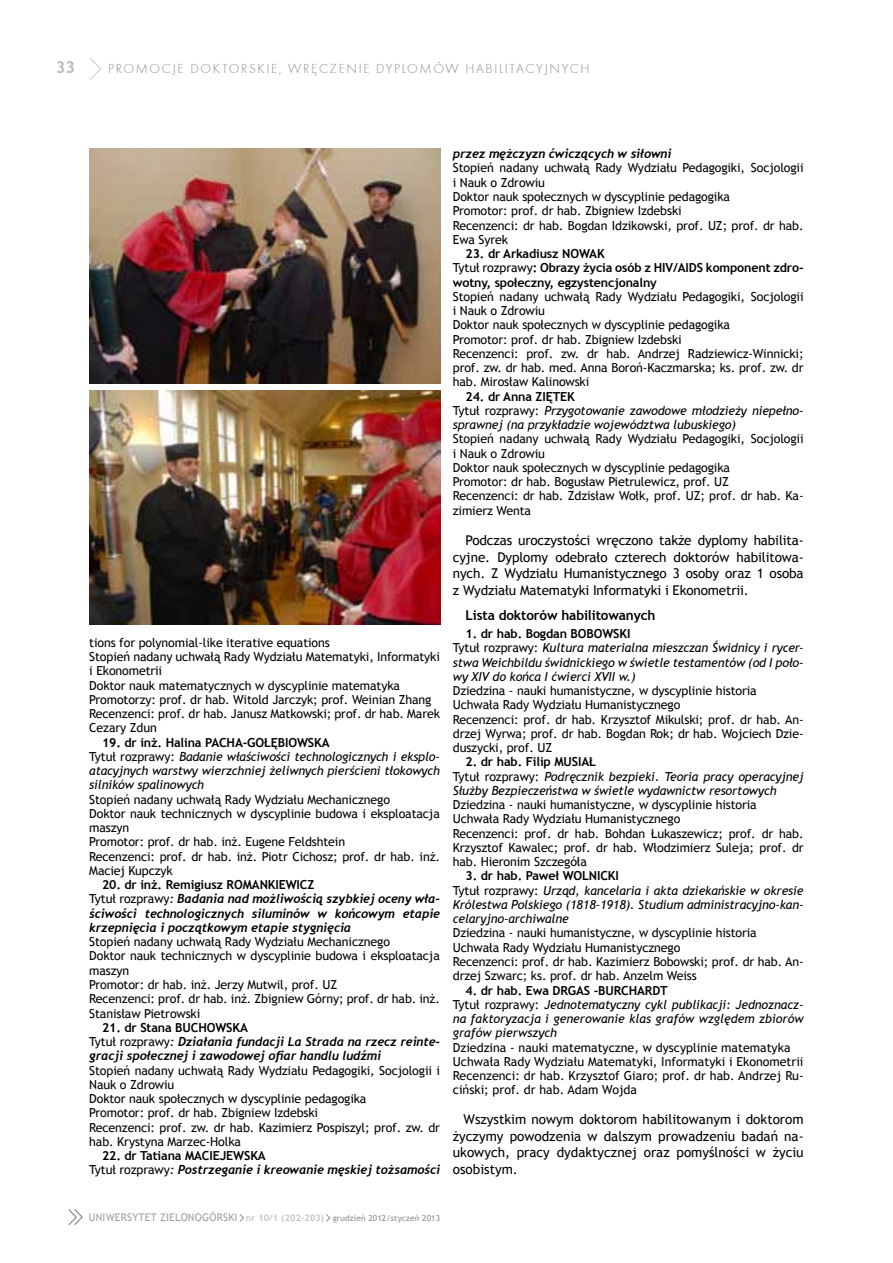
<style>
.page{position:relative;width:893px;height:1263px;background:#fff}
.page>*{position:absolute;margin:0;border:0;box-sizing:border-box;transform-origin:0 0}
.t1{font:700 16.5px "Trebuchet MS";color:#b8babc}
.t2{font:13.5px/16.5px "Trebuchet MS";letter-spacing:-.005em;color:#000;text-align:justify}
.t3{font:13.5px "Futura TEE Ligh";letter-spacing:.12em;color:#8a8c8e}
.t4{font:700 13.5px "Trebuchet MS";letter-spacing:-.01em;color:#000}
.t5{font:12.45px/14.2px "Trebuchet MS";letter-spacing:-.01em;color:#000}
.t6{font:italic 12.45px/14.2px "Trebuchet MS";letter-spacing:-.01em;color:#000}
.t7{font:italic 700 12.45px/14.2px "Trebuchet";letter-spacing:-.01em;color:#000;text-align:justify}
.t8{font:700 12.45px/14.2px "Trebuchet MS";letter-spacing:-.01em;color:#000}
.t9{font:10.5px "Trebuchet MS";letter-spacing:.02em;color:#9da0a2}
.s1{font-weight:700;font-style:normal}
.s2{font-style:normal}
.s3{font-family:"Trebuchet MS";font-weight:400;font-style:normal}
.s4{font-weight:400}
.s5{font-weight:700;font-size:9px;color:#c0c2c4}
.s6{font-size:8.25px;color:#8a8c8e}
</style>
<div class="page">
<svg style="left:89px;top:58px;width:12px;height:22px"></svg>
<svg style="left:240px;top:1214px;width:4px;height:8px"></svg>
<svg style="left:326px;top:1214px;width:4px;height:8px"></svg>
<svg style="left:68px;top:1209px;width:15px;height:17px"></svg>
<img style="left:89px;top:390px;width:351px;height:235px">
<img style="left:89px;top:149px;width:351px;height:235px">
<h1 class="t1" style="left:56px;top:57px;width:21px">33</h1>
<p class="t3" style="left:108px;top:61px;width:483px">PROMOCJE DOKTORSKIE, WRĘCZENIE DYP LOMÓW HABILITACYJNYCH</p>
<p class="t5" style="left:89px;top:635px;width:352px">tions for polynomial-like iterative equations<br>Stopień nadany uchwałą Rady Wydziału Matematyki, Informatyki i Ekonometrii<br>Doktor nauk matematycznych w dyscyplinie matematyka Promotorzy: prof. dr hab. Witold Jarczyk; prof. Weinian Zhang Recenzenci: prof. dr hab. Janusz Matkowski; prof. dr hab. Marek Cezary Zdun</p>
<p class="t8" style="left:102px;top:735px;width:119px">19. dr inż. Halina Pacha</p>
<p class="t6" style="left:89px;top:735px;width:352px;text-indent:153px"><span class="s1">-Gołębi owska<br></span><span class="s2">Tytuł rozprawy:</span> Badanie właściwości technologicznych i eksplo&shy;atacyjnych warstwy wierzchniej żeliwnych pierścieni tłokowych silników spalinowych</p>
<p class="t5" style="left:89px;top:792px;width:352px">Stopień nadany uchwałą Rady Wydziału Mechanicznego<br>Doktor nauk technicznych w dyscyplinie budowa i eksploatacja maszyn<br>Promotor: prof. dr hab. inż. Eugene Feldshtein<br>Recenzenci: prof. dr hab. inż. Piotr Cichosz; prof. dr hab. inż.<br>Maciej Kupczyk</p>
<p class="t8" style="left:102px;top:878px;width:141px">20. dr inż. Remigiusz Romankiewicz</p>
<p class="t7" style="left:89px;top:892px;width:352px"><span class="s3">Tytuł rozprawy</span>: Badania nad możliwością szybkiej oceny wła&shy;ściwości technologicznych siluminów w końcowym etapie krzepnięcia i początkowym etapie stygnięcia</p>
<p class="t5" style="left:89px;top:935px;width:352px">Stopień nadany uchwałą Rady Wydziału Mechanicznego<br>Doktor nauk technicznych w dyscyplinie budowa i eksploatacja maszyn<br>Promotor: dr hab. inż. Jerzy Mutwil, prof. UZ<br>Recenzenci: prof. dr hab. inż. Zbigniew Górny; prof. dr hab. inż.<br>Stanisław Pietrowski</p>
<p class="t8" style="left:102px;top:1020px;width:90px">21. dr Stana Buch</p>
<p class="t8" style="left:207px;top:1020px;width:18px">owska</p>
<p class="t7" style="left:89px;top:1034px;width:352px"><span class="s3">Tytuł rozprawy</span>: Działania fundacji La Strada na rzecz reinte&shy;gracji społecznej i zawodowej ofiar handlu ludźmi</p>
<p class="t5" style="left:89px;top:1063px;width:352px">Stopień nadany uchwałą Rady Wydziału Pedagogiki, Socjologii i Nauk o Zdrowiu<br>Doktor nauk społecznych w dyscyplinie pedagogika<br>Promotor: prof. dr hab. Zbigniew Izdebski<br>Recenzenci: prof. zw. dr hab. Kazimierz Pospiszyl; prof. zw. dr hab. Krystyna Marzec-Holka</p>
<p class="t8" style="left:102px;top:1148px;width:101px">22. dr Tatiana Maciejewska</p>
<p class="t7" style="left:89px;top:1163px;width:352px"><span class="s3">Tytuł rozprawy</span>: Postrzeganie i kreowanie męskiej tożsamości</p>
<p class="t7" style="left:453px;top:147px;width:220px">przez mężczyzn ćwiczących w siłowni</p>
<p class="t5" style="left:453px;top:161px;width:352px">Stopień nadany uchwałą Rady Wydziału Pedagogiki, Socjologii i Nauk o Zdrowiu<br>Doktor nauk społecznych w dyscyplinie pedagogika<br>Promotor: prof. dr hab. Zbigniew Izdebski<br>Recenzenci: dr hab. Bogdan Idzikowski, prof. UZ; prof. dr hab.<br>Ewa Syrek</p>
<p class="t8" style="left:453px;top:246px;width:352px;text-indent:13px">23. dr Arkadiusz Nowak<br><span class="s4">Tytuł rozprawy</span>: Obrazy życia osób z HIV/AIDS komponent zdro&shy;wotny, społeczny, egzystencjonalny</p>
<p class="t5" style="left:453px;top:289px;width:352px">Stopień nadany uchwałą Rady Wydziału Pedagogiki, Socjologii i Nauk o Zdrowiu<br>Doktor nauk społecznych w dyscyplinie pedagogika<br>Promotor: prof. dr hab. Zbigniew Izdebski<br>Recenzenci: prof. zw. dr hab. Andrzej Radziewicz-Winnicki; prof. zw. dr hab. med. Anna Boroń-Kaczmarska; ks. prof. zw. dr hab. Mirosław Kalinowski</p>
<p class="t6" style="left:453px;top:389px;width:352px;text-indent:13px"><span class="s1">24. dr Anna Ziętek<br></span><span class="s2">Tytuł rozprawy:</span> Przygotowanie zawodowe młodzieży niepełno&shy;sprawnej (na przykładzie województwa lubuskiego)</p>
<p class="t5" style="left:453px;top:432px;width:352px">Stopień nadany uchwałą Rady Wydziału Pedagogiki, Socjologii i Nauk o Zdrowiu<br>Doktor nauk społecznych w dyscyplinie pedagogika<br>Promotor: dr hab. Bogusław Pietrulewicz, prof. UZ<br>Recenzenci: dr hab. Zdzisław Wołk, prof. UZ; prof. dr hab. Ka&shy;zimierz Wenta</p>
<p class="t2" style="left:453px;top:532px;width:352px;text-indent:13px">Podczas uroczystości wręczono także dyplomy habilita&shy;cyjne. Dyplomy odebrało czterech doktorów habilitowa&shy;nych. Z Wydziału Humanistycznego 3 osoby oraz 1 osoba z Wydziału Matematyki Informatyki i Ekonometrii.</p>
<p class="t4" style="left:466px;top:606px;width:191px">Lista doktorów habilitowanych</p>
<p class="t6" style="left:453px;top:627px;width:352px;text-indent:13px"><span class="s1">1. dr hab. Bogdan Bobowski<br></span><span class="s2">Tytuł rozprawy:</span> Kultura materialna mieszczan Świdnicy i rycer&shy;stwa Weichbildu świdnickiego w świetle testamentów (od I poło&shy;wy XIV do końca I ćwierci XVII w.)</p>
<p class="t5" style="left:453px;top:684px;width:352px">Dziedzina - nauki humanistyczne, w dyscyplinie historia Uchwała Rady Wydziału Humanistycznego<br>Recenzenci: prof. dr hab. Krzysztof Mikulski; prof. dr hab. An&shy;drzej Wyrwa; prof. dr hab. Bogdan Rok; dr hab. Wojciech Dzie&shy;duszycki, prof. UZ</p>
<p class="t8" style="left:466px;top:755px;width:106px">2. dr hab. Filip Musia</p>
<p class="t6" style="left:453px;top:755px;width:352px;text-indent:136px"><span class="s1">ł<br></span><span class="s2">Tytuł rozprawy:</span> Podręcznik bezpieki. Teoria pracy operacyjnej<br>Służby Bezpieczeństwa w świetle wydawnictw resortowych</p>
<p class="t5" style="left:453px;top:798px;width:352px">Dziedzina - nauki humanistyczne, w dyscyplinie historia Uchwała Rady Wydziału Humanistycznego<br>Recenzenci: prof. dr hab. Bohdan Łukaszewicz; prof. dr hab.<br>Krzysztof Kawalec; prof. dr hab. Włodzimierz Suleja; prof. dr hab. Hieronim Szczegóła</p>
<p class="t6" style="left:453px;top:869px;width:352px;text-indent:13px"><span class="s1">3. dr hab. Paweł Wolnicki<br></span><span class="s2">Tytuł rozprawy:</span> Urząd, kancelaria i akta dziekańskie w okresie Królestwa Polskiego (1818-1918). Studium administracyjno-kan&shy;celaryjno-archiwalne</p>
<p class="t5" style="left:453px;top:926px;width:352px">Dziedzina - nauki humanistyczne, w dyscyplinie historia Uchwała Rady Wydziału Humanistycznego<br>Recenzenci: prof. dr hab. Kazimierz Bobowski; prof. dr hab. An&shy;drzej Szwarc; ks. prof. dr hab. Anzelm Weiss</p>
<p class="t8" style="left:466px;top:983px;width:103px">4. dr hab. Ewa Drgas</p>
<p class="t6" style="left:453px;top:983px;width:352px;text-indent:141px"><span class="s1">-Burchardt<br></span><span class="s2">Tytuł rozprawy:</span> Jednotematyczny cykl publikacji: Jednoznacz&shy;na faktoryzacja i generowanie klas grafów względem zbiorów grafów pierwszych</p>
<p class="t5" style="left:453px;top:1040px;width:352px">Dziedzina - nauki matematyczne, w dyscyplinie matematyka Uchwała Rady Wydziału Matematyki, Informatyki i Ekonometrii Recenzenci: dr hab. Krzysztof Giaro; prof. dr hab. Andrzej Ru&shy;ciński; prof. dr hab. Adam Wojda</p>
<p class="t2" style="left:453px;top:1111px;width:352px;text-indent:11px">Wszystkim nowym doktorom habilitowanym i doktorom życzymy powodzenia w dalszym prowadzeniu badań na&shy;ukowych, pracy dydaktycznej oraz pomyślności w życiu osobistym.</p>
<p class="t9" style="left:89px;top:1211px;width:353px">UNIWERSYTET ZIELONOGÓRSKI <span class="s5">nr 10/1 (202-203)</span> <span class="s6">grudzień 2012/styczeń 2013</span></p>
</div>
